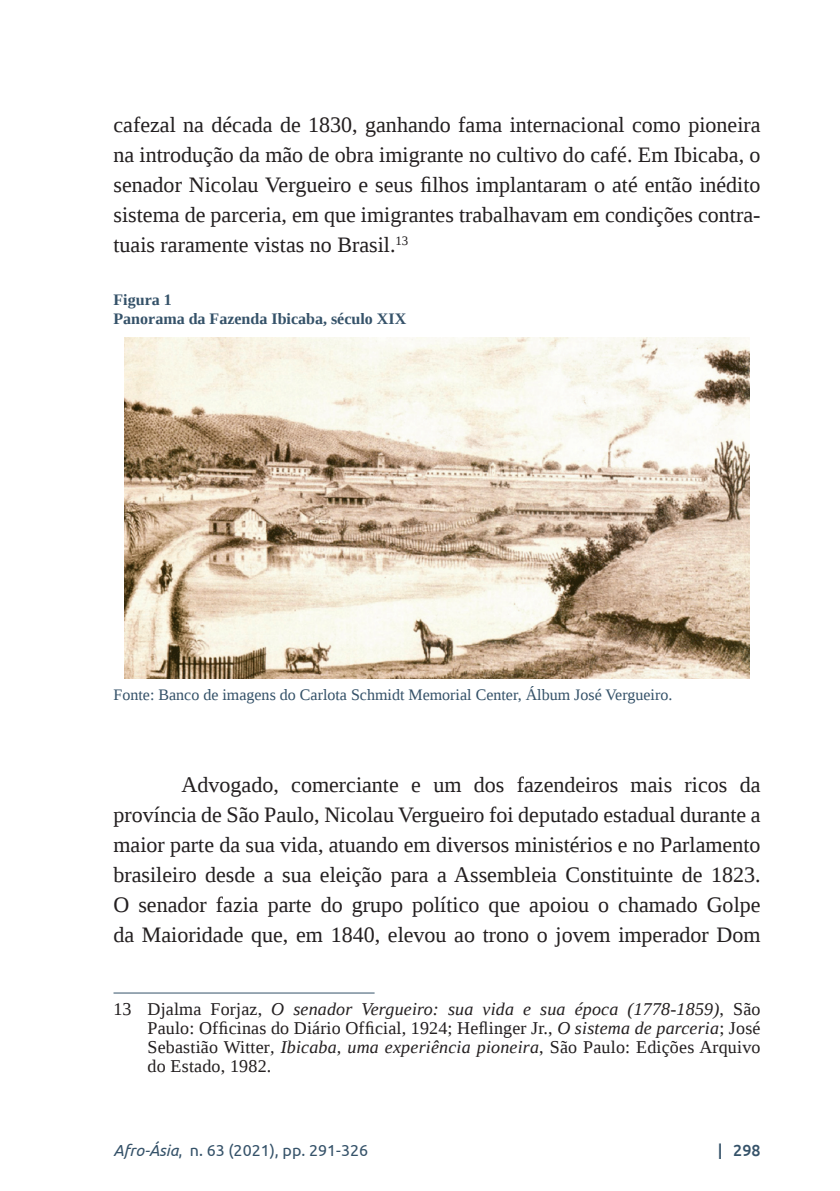
<style>
.page{position:relative;width:840px;height:1191px;background:#fff}
.page>*{position:absolute;margin:0;border:0;box-sizing:border-box;transform-origin:0 0}
.TXT{font:22px/30px "Liberation Serif";color:#231f20;text-align:justify}
.Nota_de_rodape{font:18px/19px "Liberation Serif";letter-spacing:.01em;color:#231f20;text-align:justify}
.TAB-FIG_Tit_-_FONTE{font:16px "Liberation Serif";color:#355269}
.TAB-FIG_Tit{font:700 16px "Liberation Serif";color:#355269}
.t1{font:16px "Ubuntu";color:#355269}
.t2{font:500 16px "Ubuntu";color:#355269}
.s1{font-style:italic}
</style>
<div class="page">
<img style="left:125px;top:337px;width:623px;height:341px">
<hr style="left:113px;top:992px;width:261px;height:1px;background:#355269">
<p class="TXT" style="left:113px;top:110px;width:648px">cafezal na década de 1830, ganhando fama internacional como pioneira na introdução da mão de obra imigrante no cultivo do café. Em Ibicaba, o senador Nicolau Vergueiro e seus filhos implantaram o até então inédito sistema de parceria, em que imigrantes trabalhavam em condições contra&shy;tuais raramente vistas no Brasil.<sup>13</sup></p>
<p class="TAB-FIG_Tit" style="left:113px;top:289px;width:60px">Figura 1</p>
<p class="TAB-FIG_Tit" style="left:113px;top:308px;width:294px">Panorama da Fazenda Ibicaba, século XIX</p>
<p class="TAB-FIG_Tit_-_FONTE" style="left:113px;top:684px;width:560px">Fonte: Banco de imagens do Carlota Schmidt Memorial Center, Álbum José Vergueiro.</p>
<p class="TXT" style="left:113px;top:770px;width:648px;text-indent:68px">Advogado, comerciante e um dos fazendeiros mais ricos da província de São Paulo, Nicolau Vergueiro foi deputado estadual durante a maior parte da sua vida, atuando em diversos ministérios e no Parlamento brasileiro desde a sua eleição para a Assembleia Constituinte de 1823.<br>O senador fazia parte do grupo político que apoiou o chamado Golpe da Maioridade que, em 1840, elevou ao trono o jovem imperador Dom</p>
<p class="Nota_de_rodape" style="left:147px;top:999px;width:614px;text-indent:-34px">13 Djalma Forjaz, <span class="s1">O senador Vergueiro: sua vida e sua época (1778-1859)</span>, São Paulo: Officinas do Diário Official, 1924; Heflinger Jr., <span class="s1">O sistema de parceria</span>; José Sebastião Witter<span class="s1">, Ibicaba, uma experiência pioneira</span>, São Paulo: Edições Arquivo do Estado, 1982.</p>
<p class="t1" style="left:113px;top:1140px;width:256px"><span class="s1">Afro-Ásia</span>, n. 63 (2021), pp. 291-326</p>
<p class="t2" style="left:717px;top:1139px;width:44px">| 298</p>
</div>
